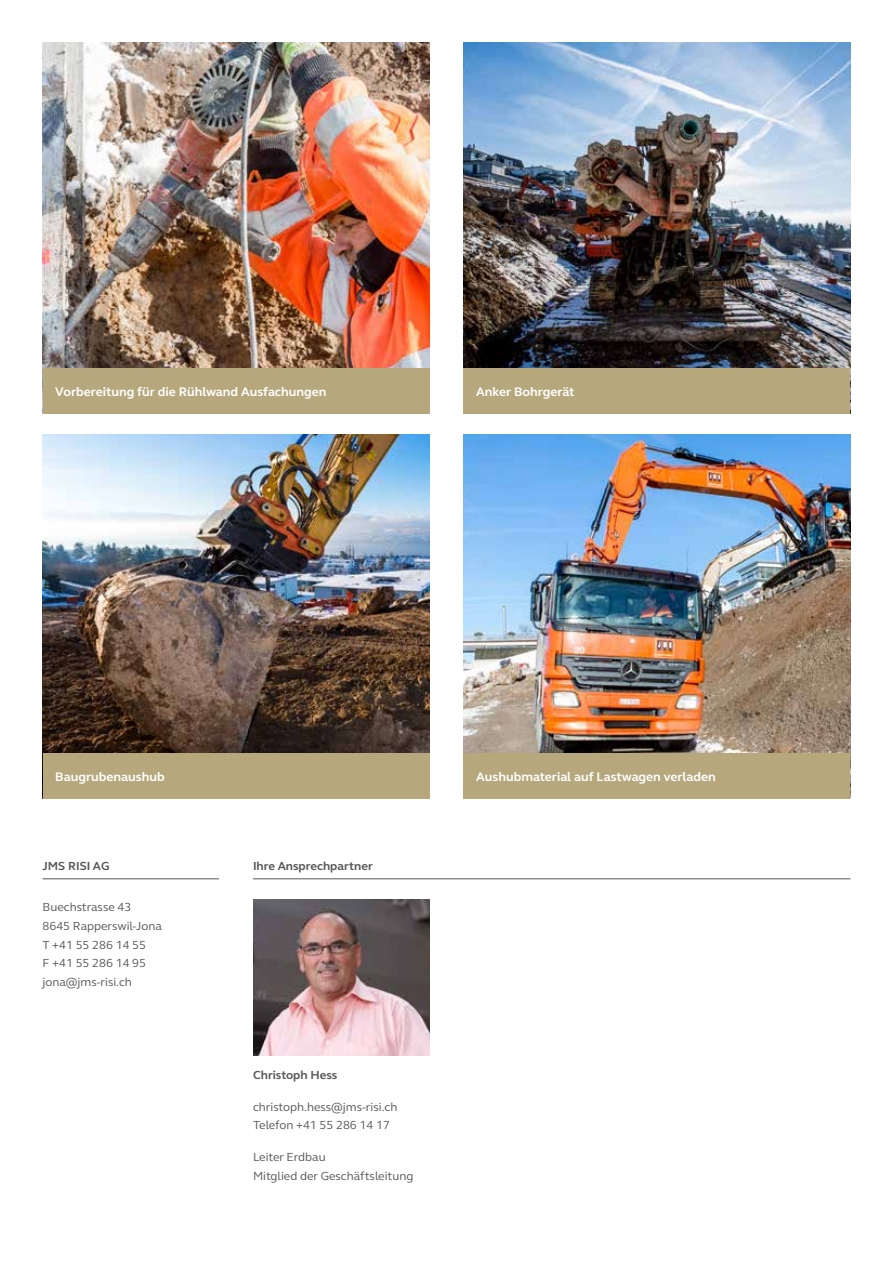
<style>
.page{position:relative;width:893px;height:1263px;background:#fff}
.page>*{position:absolute;margin:0;border:0;box-sizing:border-box;transform-origin:0 0}
.t1{font:700 12.75px "FS Elliot";color:#fff}
.t2{font:12px/18.8px "FS Elliot";color:#575756}
.t3{font:700 12px "FS Elliot";color:#575756}
</style>
<div class="page">
<img style="left:43px;top:434px;width:386px;height:319px">
<hr style="left:253px;top:878px;width:597px;height:1px;background:#575756">
<hr style="left:43px;top:878px;width:176px;height:1px;background:#575756">
<img style="left:43px;top:43px;width:386px;height:326px">
<img style="left:463px;top:434px;width:387px;height:319px">
<img style="left:463px;top:43px;width:387px;height:326px">
<div style="left:43px;top:369px;width:386px;height:45px;background:#b6a77c"></div>
<div style="left:43px;top:753px;width:386px;height:46px;background:#b6a77c"></div>
<div style="left:463px;top:369px;width:387px;height:45px;background:#b6a77c"></div>
<div style="left:463px;top:753px;width:387px;height:46px;background:#b6a77c"></div>
<img style="left:253px;top:900px;width:176px;height:155px">
<p class="t1" style="left:55px;top:383px;width:273px">Vorbereitung für die Rühlwand Ausfachungen</p>
<p class="t1" style="left:476px;top:383px;width:100px">Anker Bohrgerät</p>
<p class="t1" style="left:55px;top:768px;width:111px">Baugrubenaushub</p>
<p class="t3" style="left:43px;top:858px;width:69px">JMS RISI AG</p>
<p class="t3" style="left:253px;top:858px;width:121px">Ihre Ansprechpartner</p>
<p class="t2" style="left:43px;top:897px;width:121px">Buechstrasse 43<br>8645 Rapperswil-Jona<br>T +41 55 286 14 55<br>F +41 55 286 14 95 jona@jms-risi.ch</p>
<p class="t3" style="left:253px;top:1067px;width:86px">Christoph Hess</p>
<p class="t2" style="left:253px;top:1097px;width:146px">christoph.hess@jms-risi.ch<br>Telefon +41 55 286 14 17</p>
<p class="t2" style="left:253px;top:1147px;width:162px">Leiter Erdbau<br>Mitglied der Geschäftsleitung</p>
<p class="t1" style="left:476px;top:768px;width:241px">Aushubmaterial auf Lastwagen verladen</p>
</div>
